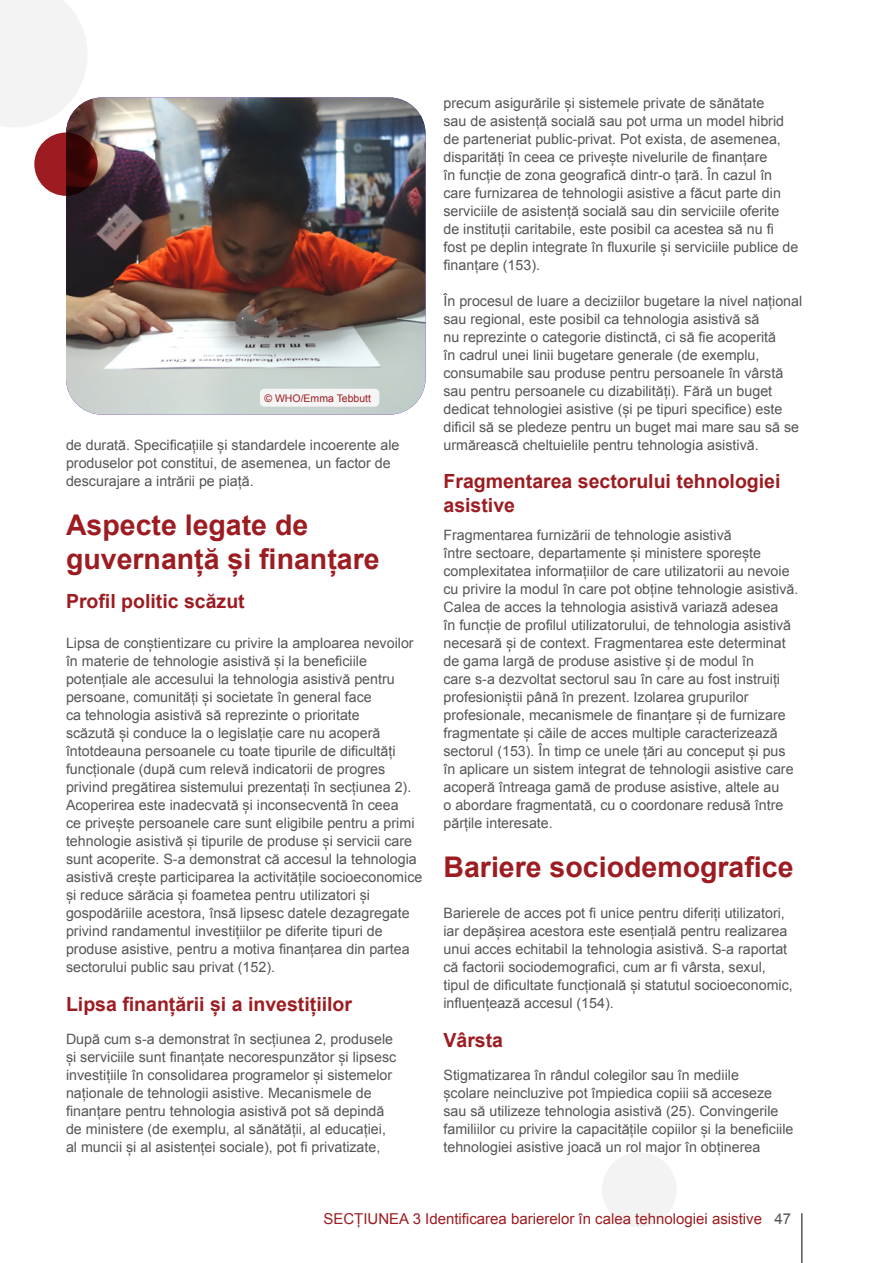
<style>
.page{position:relative;width:893px;height:1263px;background:#fff}
.page>*{position:absolute;margin:0;border:0;box-sizing:border-box;transform-origin:0 0}
.t1{font:700 28.5px/34.2px "Arial";color:#9c1c21}
.t2{font:700 19.5px/23.4px "Arial";color:#9c1c21}
.t3{font:15px "Arial";color:#9c1c21}
.t4{font:14.25px/18px "Arial";color:#545555}
.Photo_Credits{font:10.5px "Arial";color:#9c1c21}
.s1{color:#545555}
</style>
<div class="page">
<div style="left:602px;top:1152px;width:75px;height:75px;background:#f4f3f3;border-radius:50%"></div>
<svg style="left:0;top:0;width:87px;height:127px"></svg>
<hr style="left:801px;top:1213px;width:1px;height:50px;background:#545555">
<img style="left:66px;top:97px;width:359px;height:318px">
<svg style="left:34px;top:133px;width:64px;height:63px;fill:#9c1c21"></svg>
<div style="left:260px;top:389px;width:119px;height:18px;background:#f5f5f6;border-radius:4px"></div>
<p class="Photo_Credits" style="left:264px;top:391px;width:108px">© WHO/Emma Tebbutt</p>
<p class="t4" style="left:66px;top:436px;width:335px">de durată. Specificațiile și standardele incoerente ale produselor pot constitui, de asemenea, un factor de descurajare a intrării pe piață.</p>
<h2 class="t1" style="left:66px;top:509px;width:315px">Aspecte legate de guvernanță și finanțare</h2>
<h3 class="t2" style="left:66px;top:590px;width:180px">Profil politic scăzut</h3>
<p class="t4" style="left:66px;top:634px;width:358px">Lipsa de conștientizare cu privire la amploarea nevoilor în materie de tehnologie asistivă și la beneficiile potențiale ale accesului la tehnologia asistivă pentru persoane, comunități și societate în general face<br>ca tehnologia asistivă să reprezinte o prioritate<br>scăzută și conduce la o legislație care nu acoperă întotdeauna persoanele cu toate tipurile de dificultăți funcționale (după cum relevă indicatorii de progres privind pregătirea sistemului prezentați în secțiunea 2).<br>Acoperirea este inadecvată și inconsecventă în ceea<br>ce privește persoanele care sunt eligibile pentru a primi tehnologie asistivă și tipurile de produse și servicii care sunt acoperite. S-a demonstrat că accesul la tehnologia asistivă crește participarea la activitățile socioeconomice și reduce sărăcia și foametea pentru utilizatori și gospodăriile acestora, însă lipsesc datele dezagregate privind randamentul investițiilor pe diferite tipuri de produse asistive, pentru a motiva finanțarea din partea sectorului public sau privat (152).</p>
<h3 class="t2" style="left:66px;top:993px;width:288px">Lipsa finanțării și a investițiilor</h3>
<p class="t4" style="left:66px;top:1030px;width:332px">După cum s-a demonstrat în secțiunea 2, produsele și serviciile sunt finanțate necorespunzător și lipsesc investițiile în consolidarea programelor și sistemelor naționale de tehnologii asistive. Mecanismele de finanțare pentru tehnologia asistivă pot să depindă de ministere (de exemplu, al sănătății, al educației, al muncii și al asistenței sociale), pot fi privatizate,</p>
<p class="t4" style="left:443px;top:94px;width:356px">precum asigurările și sistemele private de sănătate<br>sau de asistență socială sau pot urma un model hibrid de parteneriat public-privat. Pot exista, de asemenea, disparități în ceea ce privește nivelurile de finanțare<br>în funcție de zona geografică dintr-o țară. În cazul în care furnizarea de tehnologii asistive a făcut parte din serviciile de asistență socială sau din serviciile oferite de instituții caritabile, este posibil ca acestea să nu fi fost pe deplin integrate în fluxurile și serviciile publice de finanțare (153).</p>
<p class="t4" style="left:443px;top:292px;width:360px">În procesul de luare a deciziilor bugetare la nivel național sau regional, este posibil ca tehnologia asistivă să<br>nu reprezinte o categorie distinctă, ci să fie acoperită<br>în cadrul unei linii bugetare generale (de exemplu, consumabile sau produse pentru persoanele în vârstă sau pentru persoanele cu dizabilități). Fără un buget dedicat tehnologiei asistive (și pe tipuri specifice) este dificil să se pledeze pentru un buget mai mare sau să se urmărească cheltuielile pentru tehnologia asistivă.</p>
<h3 class="t2" style="left:443px;top:471px;width:338px">Fragmentarea sectorului tehnologiei asistive</h3>
<p class="t4" style="left:443px;top:526px;width:356px">Fragmentarea furnizării de tehnologie asistivă<br>între sectoare, departamente și ministere sporește complexitatea informațiilor de care utilizatorii au nevoie cu privire la modul în care pot obține tehnologie asistivă.<br>Calea de acces la tehnologia asistivă variază adesea<br>în funcție de profilul utilizatorului, de tehnologia asistivă necesară și de context. Fragmentarea este determinat de gama largă de produse asistive și de modul în<br>care s-a dezvoltat sectorul sau în care au fost instruiți profesioniștii până în prezent. Izolarea grupurilor profesionale, mecanismele de finanțare și de furnizare fragmentate și căile de acces multiple caracterizează sectorul (153). În timp ce unele țări au conceput și pus în aplicare un sistem integrat de tehnologii asistive care acoperă întreaga gamă de produse asistive, altele au<br>o abordare fragmentată, cu o coordonare redusă între părțile interesate.</p>
<h2 class="t1" style="left:443px;top:851px;width:352px">Bariere sociodemografice</h2>
<p class="t4" style="left:443px;top:904px;width:351px">Barierele de acces pot fi unice pentru diferiți utilizatori, iar depășirea acestora este esențială pentru realizarea unui acces echitabil la tehnologia asistivă. S-a raportat că factorii sociodemografici, cum ar fi vârsta, sexul, tipul de dificultate funcțională și statutul socioeconomic, influențează accesul (154).</p>
<h3 class="t2" style="left:443px;top:1029px;width:61px">Vârsta</h3>
<p class="t4" style="left:443px;top:1066px;width:351px">Stigmatizarea în rândul colegilor sau în mediile<br>școlare neincluzive pot împiedica copiii să acceseze sau să utilizeze tehnologia asistivă (25). Convingerile familiilor cu privire la capacitățile copiilor și la beneficiile tehnologiei asistive joacă un rol major în obținerea</p>
<p class="t3" style="left:323px;top:1208px;width:469px">SECȚIUNEA 3 Identificarea barierelor în calea tehnologiei asistive <span class="s1">47</span></p>
</div>
